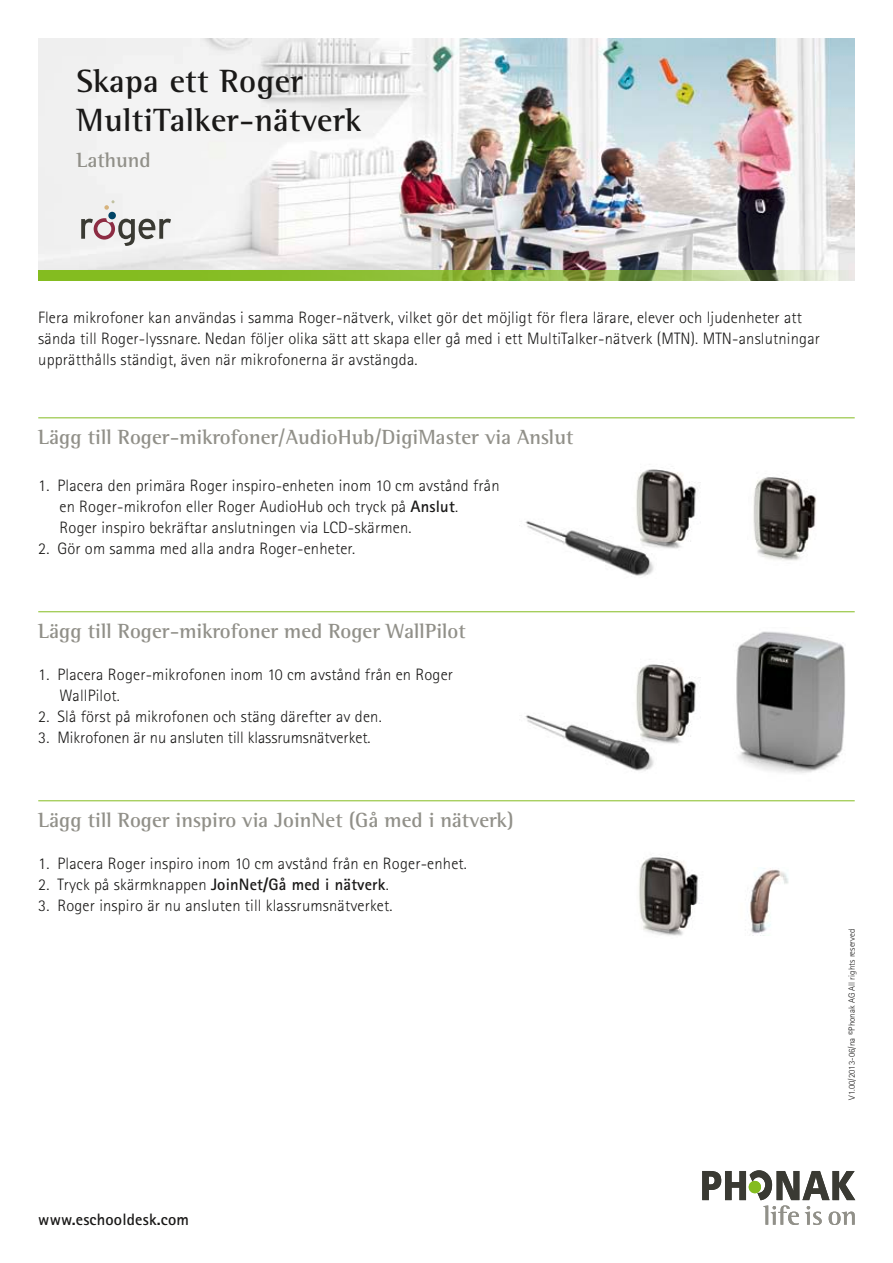
<style>
.page{position:relative;width:893px;height:1263px;background:#fff}
.page>*{position:absolute;margin:0;border:0;box-sizing:border-box;transform-origin:0 0}
.t1{font:700 33px/39.6px "Rotis Semi Serif Pro";letter-spacing:.01em;color:#1a1918}
.t2{font:700 21px "Rotis Semi Serif Pro";color:#919089}
.t3{font:300 16.5px/21px "Rotis Sans Serif Pro";letter-spacing:.01em;color:#1a1918}
.t4{font:700 16.5px "Rotis Sans Serif Pro";letter-spacing:.01em;color:#1a1918}
.t5{font:300 9px "Rotis Sans Serif Pro";letter-spacing:.005em;color:#1a1918}
.s1{font-weight:700}
</style>
<div class="page">
<img style="left:38px;top:38px;width:817px;height:232px">
<svg style="left:38px;top:270px;width:817px;height:11px;background:#93ba4c"></svg>
<svg style="left:702px;top:1170px;width:153px;height:55px"></svg>
<svg style="left:81px;top:218px;width:90px;height:28px"></svg>
<div style="left:108px;top:212px;width:8px;height:7px;background:#004365;border-radius:50%"></div>
<svg style="left:104px;top:200px;width:11px;height:10px"></svg>
<img style="left:736px;top:631px;width:109px;height:142px">
<hr style="left:38px;top:611px;width:817px;height:1px;background:#84bc20">
<hr style="left:38px;top:800px;width:817px;height:1px;background:#84bc20">
<hr style="left:38px;top:417px;width:817px;height:1px;background:#84bc20">
<img style="left:636px;top:469px;width:65px;height:80px">
<img style="left:636px;top:664px;width:65px;height:80px">
<img style="left:753px;top:477px;width:63px;height:84px">
<img style="left:525px;top:512px;width:136px;height:64px">
<img style="left:525px;top:706px;width:136px;height:65px">
<img style="left:639px;top:856px;width:60px;height:80px">
<img style="left:750px;top:868px;width:38px;height:66px">
<h1 class="t1" style="left:77px;top:61px;width:286px">Skapa ett Roger<br>MultiTalker-nätverk</h1>
<p class="t2" style="left:77px;top:147px;width:76px">Lathund</p>
<p class="t3" style="left:38px;top:307px;width:783px">Flera mikrofoner kan användas i samma Roger-nätverk, vilket gör det möjligt för flera lärare, elever och ljudenheter att sända till Roger-lyssnare. Nedan följer olika sätt att skapa eller gå med i ett MultiTalker-nätverk (MTN). MTN-anslutningar upprätthålls ständigt, även när mikrofonerna är avstängda.</p>
<p class="t2" style="left:38px;top:424px;width:537px">Lägg till Roger-mikrofoner/AudioHub/DigiMaster via Anslut</p>
<p class="t3" style="left:60px;top:475px;width:442px;text-indent:-21px">1. Placera den primära Roger inspiro-enheten inom 10 cm avstånd från en Roger-mikrofon eller Roger AudioHub och tryck på <span class="s1">Anslut</span>.<br>Roger inspiro bekräftar anslutningen via LCD-skärmen.</p>
<p class="t3" style="left:38px;top:538px;width:318px">2. Gör om samma med alla andra Roger-enheter.</p>
<p class="t2" style="left:38px;top:618px;width:429px">Lägg till Roger-mikrofoner med Roger WallPilot</p>
<p class="t3" style="left:60px;top:664px;width:395px;text-indent:-21px">1. Placera Roger-mikrofonen inom 10 cm avstånd från en Roger<br>WallPilot.</p>
<p class="t3" style="left:38px;top:706px;width:345px">2. Slå först på mikrofonen och stäng därefter av den.</p>
<p class="t3" style="left:38px;top:727px;width:334px">3. Mikrofonen är nu ansluten till klassrumsnätverket.</p>
<p class="t2" style="left:38px;top:807px;width:477px">Lägg till Roger inspiro via JoinNet (Gå med i nätverk)</p>
<p class="t3" style="left:38px;top:853px;width:430px">1. Placera Roger inspiro inom 10 cm avstånd från en Roger-enhet.</p>
<p class="t3" style="left:38px;top:874px;width:352px">2. Tryck på skärmknappen <span class="s1">JoinNet/Gå med i nätverk</span>.</p>
<p class="t3" style="left:38px;top:895px;width:356px">3. Roger inspiro är nu ansluten till klassrumsnätverket.</p>
<p class="t5" style="left:846px;top:1100px;width:173px;rotate:-90deg">V1.00/2013-06/na ©Phonak AG All rights reserved</p>
<p class="t4" style="left:38px;top:1209px;width:152px">www.eschooldesk.com</p>
</div>
